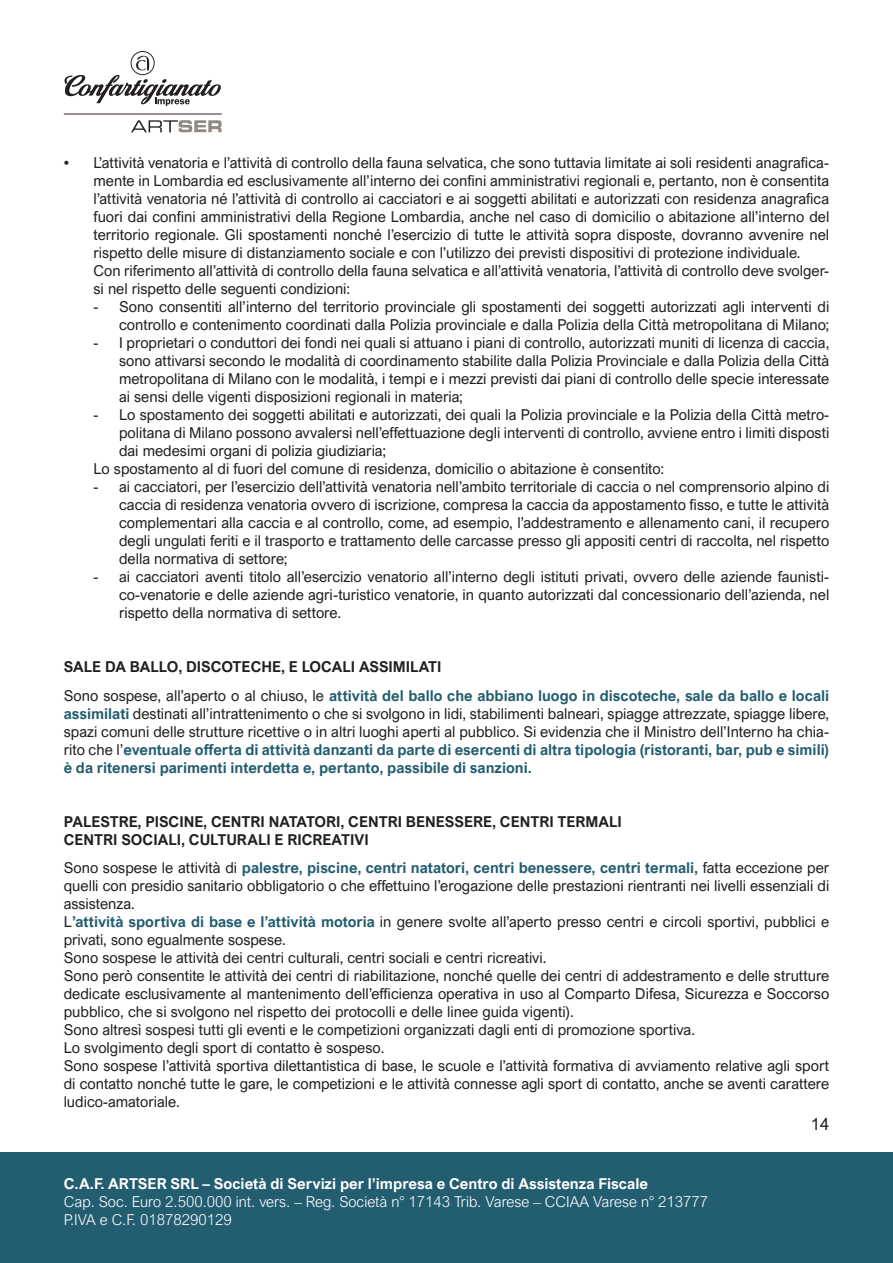
<style>
.page{position:relative;width:893px;height:1263px;background:#fff}
.page>*{position:absolute;margin:0;border:0;box-sizing:border-box;transform-origin:0 0}
.t1{font:16.5px "Arial Nova";color:#231f20}
.testo_paragrafo{font:15px/18px "Arial Nova";color:#231f20;text-align:justify}
.titolo_paragrafo{font:700 15px "Arial Nova";color:#231f20}
.t2{font:300 15px/18px "Arial Nova";color:#fff}
.t3{font:700 15px "Arial Nova";color:#fff}
.s1{font-weight:700;color:#235d70}
</style>
<div class="page">
<svg style="left:131px;top:120px;width:91px;height:12px"></svg>
<hr style="left:64px;top:113px;width:158px;height:2px;background:#918883">
<svg style="left:64px;top:51px;width:157px;height:55px"></svg>
<div style="left:0;top:1152px;width:893px;height:111px;background:#235d70"></div>
<p class="testo_paragrafo" style="left:94px;top:154px;width:737px;text-indent:-30px">• L’attività venatoria e l’attività di controllo della fauna selvatica, che sono tuttavia limitate ai soli residenti anagrafica&shy;mente in Lombardia ed esclusivamente all’interno dei confini amministrativi regionali e, pertanto, non è consentita l’attività venatoria né l’attività di controllo ai cacciatori e ai soggetti abilitati e autorizzati con residenza anagrafica fuori dai confini amministrativi della Regione Lombardia, anche nel caso di domicilio o abitazione all’interno del territorio regionale. Gli spostamenti nonché l’esercizio di tutte le attività sopra disposte, dovranno avvenire nel rispetto delle misure di distanziamento sociale e con l’utilizzo dei previsti dispositivi di protezione individuale.</p>
<p class="testo_paragrafo" style="left:94px;top:262px;width:737px">Con riferimento all’attività di controllo della fauna selvatica e all’attività venatoria, l’attività di controllo deve svolger&shy;si nel rispetto delle seguenti condizioni:</p>
<p class="testo_paragrafo" style="left:94px;top:298px;width:737px;text-align:right">- Sono consentiti all’interno del territorio provinciale gli spostamenti dei soggetti autorizzati agli interventi di controllo e contenimento coordinati dalla Polizia provinciale e dalla Polizia della Città metropolitana di Milano;</p>
<p class="testo_paragrafo" style="left:119px;top:334px;width:712px;text-indent:-26px">- I proprietari o conduttori dei fondi nei quali si attuano i piani di controllo, autorizzati muniti di licenza di caccia, sono attivarsi secondo le modalità di coordinamento stabilite dalla Polizia Provinciale e dalla Polizia della Città metropolitana di Milano con le modalità, i tempi e i mezzi previsti dai piani di controllo delle specie interessate ai sensi delle vigenti disposizioni regionali in materia;</p>
<p class="testo_paragrafo" style="left:119px;top:406px;width:712px;text-indent:-26px">- Lo spostamento dei soggetti abilitati e autorizzati, dei quali la Polizia provinciale e la Polizia della Città metro&shy;politana di Milano possono avvalersi nell’effettuazione degli interventi di controllo, avviene entro i limiti disposti dai medesimi organi di polizia giudiziaria;</p>
<p class="testo_paragrafo" style="left:94px;top:460px;width:572px">Lo spostamento al di fuori del comune di residenza, domicilio o abitazione è consentito:</p>
<p class="testo_paragrafo" style="left:119px;top:478px;width:712px;text-indent:-26px">- ai cacciatori, per l’esercizio dell’attività venatoria nell’ambito territoriale di caccia o nel comprensorio alpino di caccia di residenza venatoria ovvero di iscrizione, compresa la caccia da appostamento fisso, e tutte le attività complementari alla caccia e al controllo, come, ad esempio, l’addestramento e allenamento cani, il recupero degli ungulati feriti e il trasporto e trattamento delle carcasse presso gli appositi centri di raccolta, nel rispetto della normativa di settore;</p>
<p class="testo_paragrafo" style="left:119px;top:568px;width:712px;text-indent:-26px">- ai cacciatori aventi titolo all’esercizio venatorio all’interno degli istituti privati, ovvero delle aziende faunisti&shy;co-venatorie e delle aziende agri-turistico venatorie, in quanto autorizzati dal concessionario dell’azienda, nel rispetto della normativa di settore.</p>
<p class="titolo_paragrafo" style="left:64px;top:658px;width:379px">SALE DA BALLO, DISCOTECHE, E LOCALI ASSIMILATI</p>
<p class="testo_paragrafo" style="left:64px;top:686px;width:767px">Sono sospese, all’aperto o al chiuso, le <span class="s1">attività del ballo che abbiano luogo in discoteche, sale da ballo e locali assimilati</span> destinati all’intrattenimento o che si svolgono in lidi, stabilimenti balneari, spiagge attrezzate, spiagge libere, spazi comuni delle strutture ricettive o in altri luoghi aperti al pubblico. Si evidenzia che il Ministro dell’Interno ha chia&shy;rito che l’<span class="s1">eventuale offerta di attività danzanti da parte di esercenti di altra tipologia (ristoranti, bar, pub e simili) è da ritenersi parimenti interdetta e, pertanto, passibile di sanzioni.</span></p>
<p class="titolo_paragrafo" style="left:64px;top:813px;width:560px">PALESTRE, PISCINE, CENTRI NATATORI, CENTRI BENESSERE, CENTRI TERMALI</p>
<p class="titolo_paragrafo" style="left:64px;top:831px;width:306px">CENTRI SOCIALI, CULTURALI E RICREATIVI</p>
<p class="testo_paragrafo" style="left:64px;top:859px;width:767px">Sono sospese le attività di <span class="s1">palestre, piscine, centri natatori, centri benessere, centri termali,</span> fatta eccezione per quelli con presidio sanitario obbligatorio o che effettuino l’erogazione delle prestazioni rientranti nei livelli essenziali di assistenza.</p>
<p class="testo_paragrafo" style="left:64px;top:913px;width:767px">L<span class="s1">’attività sportiva di base e l’attività motoria</span> in genere svolte all’aperto presso centri e circoli sportivi, pubblici e privati, sono egualmente sospese.</p>
<p class="testo_paragrafo" style="left:64px;top:949px;width:484px">Sono sospese le attività dei centri culturali, centri sociali e centri ricreativi.</p>
<p class="testo_paragrafo" style="left:64px;top:967px;width:767px">Sono però consentite le attività dei centri di riabilitazione, nonché quelle dei centri di addestramento e delle strutture dedicate esclusivamente al mantenimento dell’efficienza operativa in uso al Comparto Difesa, Sicurezza e Soccorso pubblico, che si svolgono nel rispetto dei protocolli e delle linee guida vigenti).</p>
<p class="testo_paragrafo" style="left:64px;top:1021px;width:633px">Sono altresì sospesi tutti gli eventi e le competizioni organizzati dagli enti di promozione sportiva.</p>
<p class="testo_paragrafo" style="left:64px;top:1039px;width:322px">Lo svolgimento degli sport di contatto è sospeso.</p>
<p class="testo_paragrafo" style="left:64px;top:1057px;width:767px">Sono sospese l’attività sportiva dilettantistica di base, le scuole e l’attività formativa di avviamento relative agli sport di contatto nonché tutte le gare, le competizioni e le attività connesse agli sport di contatto, anche se aventi carattere ludico-amatoriale.</p>
<p class="t3" style="left:64px;top:1175px;width:586px">C.A.F. ARTSER SRL – Società di Servizi per l’impresa e Centro di Assistenza Fiscale</p>
<p class="t2" style="left:64px;top:1192px;width:646px">Cap. Soc. Euro 2.500.000 int. vers. – Reg. Società n° 17143 Trib. Varese – CCIAA Varese n° 213777<br>P.IVA e C.F. 01878290129</p>
<p class="t1" style="left:811px;top:1115px;width:20px">14</p>
</div>
